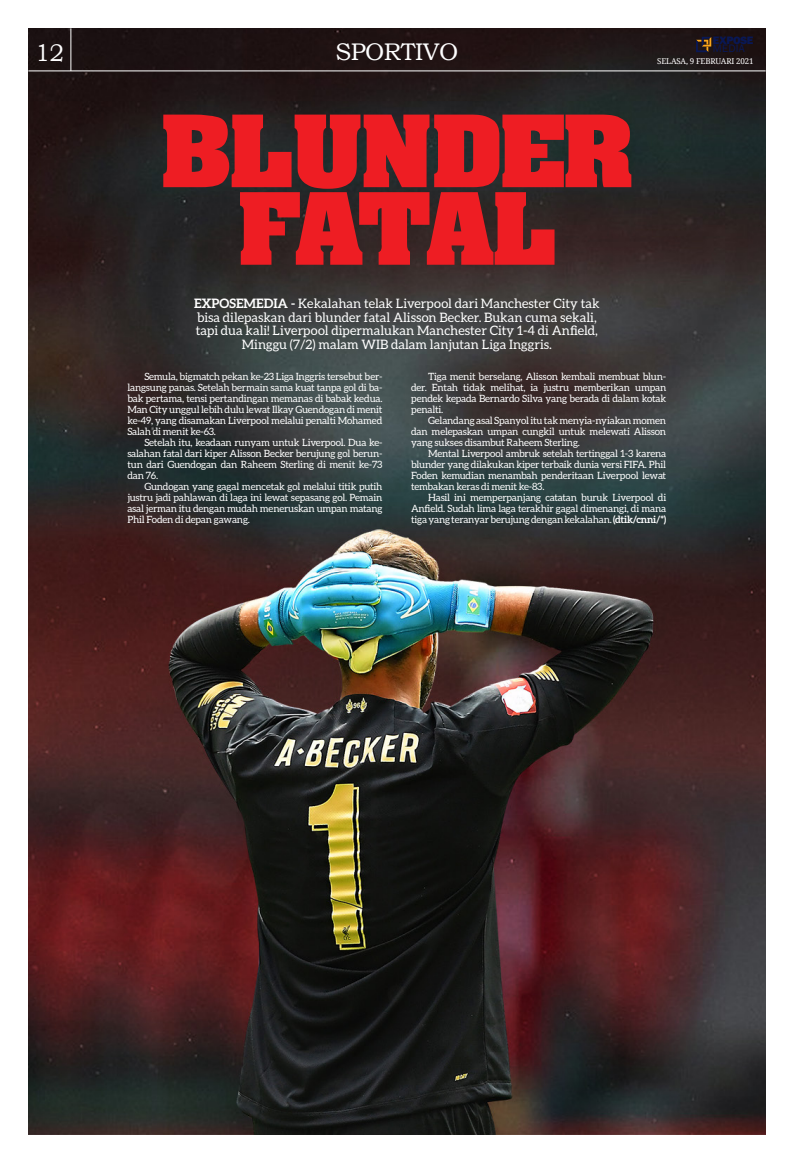
<style>
.page{position:relative;width:794px;height:1163px;background:#fff}
.page>*{position:absolute;margin:0;border:0;box-sizing:border-box;transform-origin:0 0}
.OPENING{font:700 84.6px "Aachen";letter-spacing:-.02em;color:#ee1d23;scale:1.12 1}
.EXPOSE{font:24px "Bookman Old Style";letter-spacing:-.02em;color:#fff}
.LEAD_EXPOSE{font:13px/13.5px "Aleo";color:#fff;text-align:center}
.t1{font:800 11.1px "Franklin Gothic";letter-spacing:-.02em;color:#091855}
.t2{font:11.1px "Franklin Gothic";letter-spacing:.02em;color:#091855}
.EXPOSE-2{font:10px/11px "Aleo";letter-spacing:-.02em;color:#fff;text-align:justify}
.EXPOSE-3{font:8px "Droid Serif";letter-spacing:-.02em;color:#fff}
.s1{font-weight:700}
</style>
<div class="page">
<img style="left:28px;top:28px;width:738px;height:1106px">
<hr style="left:28px;top:71px;width:737px;height:1px;background:#fff">
<hr style="left:71px;top:28px;width:1px;height:43px;background:#fff">
<svg style="left:696px;top:37px;width:15px;height:15px"></svg>
<p class="EXPOSE" style="left:35px;top:37px;width:31px">12</p>
<p class="EXPOSE" style="left:335px;top:36px;width:124px">SPORTIVO</p>
<p class="t1" style="left:713px;top:33px;width:42px">EXPOSE</p>
<p class="t2" style="left:713px;top:42px;width:33px">MEDIA</p>
<p class="EXPOSE-3" style="left:657px;top:56px;width:98px">SELASA, 9 FEBRUARI 2021</p>
<p class="OPENING" style="left:160px;top:87px;width:425px">BLUNDER</p>
<p class="OPENING" style="left:237px;top:164px;width:287px">FATAL</p>
<p class="LEAD_EXPOSE" style="left:194px;top:296px;width:407px"><span class="s1">EXPOSEMEDIA -</span> Kekalahan telak Liverpool dari Manchester City tak bisa dilepaskan dari blunder fatal Alisson Becker. Bukan cuma sekali, tapi dua kali! Liverpool dipermalukan Manchester City 1-4 di Anfield, Minggu (7/2) malam WIB dalam lanjutan Liga Inggris.</p>
<p class="EXPOSE-2" style="left:127px;top:370px;width:257px;text-indent:17px">Semula, bigmatch pekan ke-23 Liga Inggris tersebut ber&shy;langsung panas. Setelah bermain sama kuat tanpa gol di ba&shy;bak pertama, tensi pertandingan memanas di babak kedua.<br>Man City unggul lebih dulu lewat Ilkay Guendogan di menit ke-49, yang disamakan Liverpool melalui penalti Mohamed Salah di menit ke-63.</p>
<p class="EXPOSE-2" style="left:127px;top:436px;width:257px;text-indent:17px">Setelah itu, keadaan runyam untuk Liverpool. Dua ke&shy;salahan fatal dari kiper Alisson Becker berujung gol berun&shy;tun dari Guendogan dan Raheem Sterling di menit ke-73 dan 76.</p>
<p class="EXPOSE-2" style="left:127px;top:480px;width:257px;text-indent:17px">Gundogan yang gagal mencetak gol melalui titik putih justru jadi pahlawan di laga ini lewat sepasang gol. Pemain asal jerman itu dengan mudah meneruskan umpan matang Phil Foden di depan gawang.</p>
<p class="EXPOSE-2" style="left:411px;top:370px;width:257px;text-indent:17px">Tiga menit berselang, Alisson kembali membuat blun&shy;der. Entah tidak melihat, ia justru memberikan umpan pendek kepada Bernardo Silva yang berada di dalam kotak penalti.</p>
<p class="EXPOSE-2" style="left:411px;top:414px;width:257px;text-indent:17px">Gelandang asal Spanyol itu tak menyia-nyiakan momen dan melepaskan umpan cungkil untuk melewati Alisson yang sukses disambut Raheem Sterling.</p>
<p class="EXPOSE-2" style="left:411px;top:447px;width:257px;text-indent:17px">Mental Liverpool ambruk setelah tertinggal 1-3 karena blunder yang dilakukan kiper terbaik dunia versi FIFA. Phil Foden kemudian menambah penderitaan Liverpool lewat tembakan keras di menit ke-83.</p>
<p class="EXPOSE-2" style="left:411px;top:491px;width:257px;text-indent:17px">Hasil ini memperpanjang catatan buruk Liverpool di Anfield. Sudah lima laga terakhir gagal dimenangi, di mana tiga yang teranyar berujung dengan kekalahan. <span class="s1">(dtik/cnni/*)</span></p>
</div>
